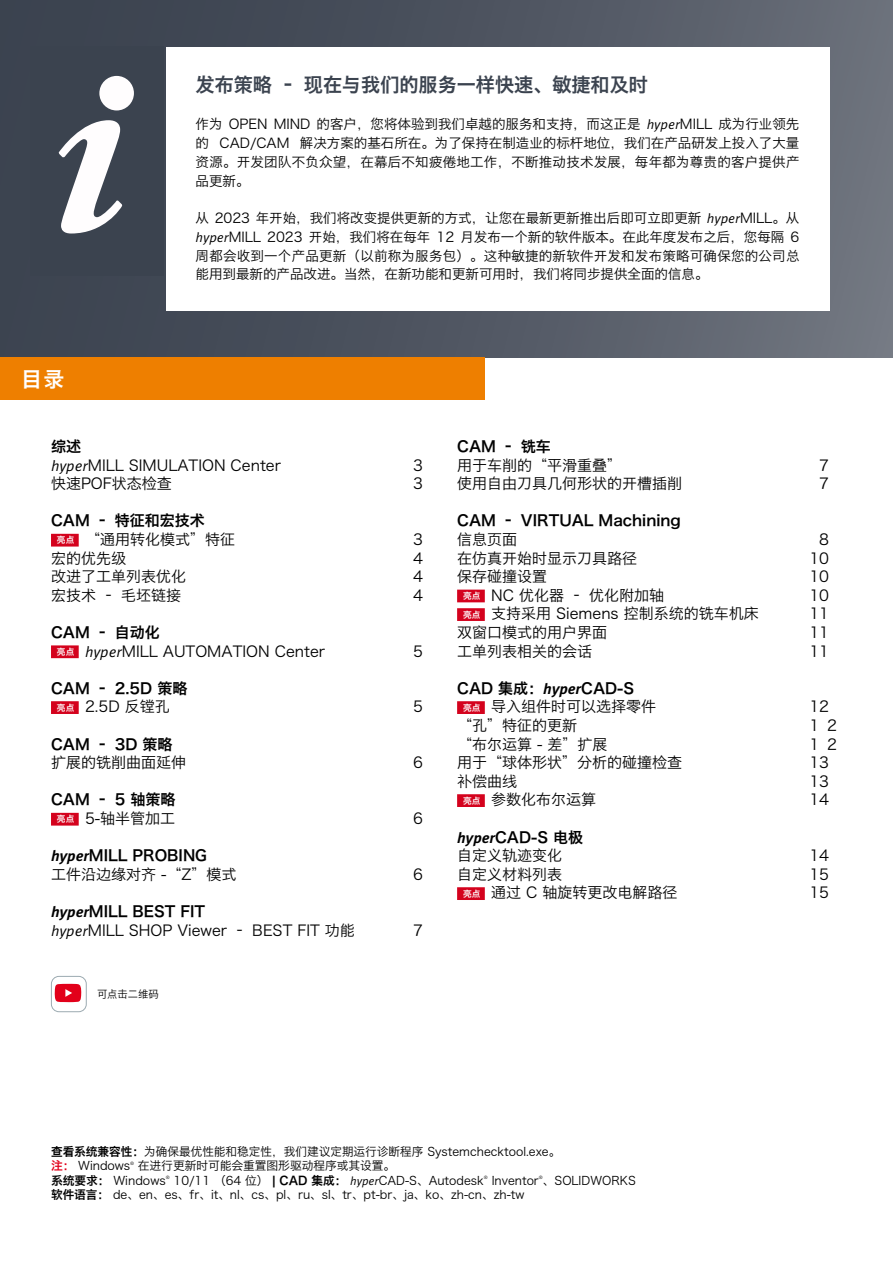
<style>
.page{position:relative;width:893px;height:1263px;background:#fff}
.page>*{position:absolute;margin:0;border:0;box-sizing:border-box;transform-origin:0 0}
.t1{font:21px "Hiragino Sans GB W6";color:#fff}
.t2{font:19.5px "Hiragino Sans GB W6";color:#3b434f}
.t3{font:15px "Hiragino Sans GB W3";color:#000}
.t4{font:15px "Hiragino Sans GB W6";color:#000}
.t5{font:13.5px/18.8px "Hiragino Sans GB W3";letter-spacing:.015em;color:#000;text-align:justify}
.t6{font:11.85px/14.5px "Hiragino Sans GB W3";color:#000}
.t7{font:10.5px "Hiragino Sans GB W3";color:#000}
.t8{font:4.65px "Meta Pro";color:#000}
.s1{font-family:"Meta Pro";font-style:italic}
.s2{font-family:"Hiragino Sans GB W6";font-size:8.7px;color:#fff}
.s3{font-family:"Meta Pro";font-weight:700;font-style:italic}
.s4{font-family:"Hiragino Sans GB W6"}
.s5{font-family:"Hiragino Sans GB W6";color:#e2001a}
</style>
<div class="page">
<div style="left:51px;top:534px;width:28px;height:12px;background:#d4021d"></div>
<div style="left:51px;top:645px;width:28px;height:13px;background:#d4021d"></div>
<div style="left:51px;top:701px;width:28px;height:13px;background:#d4021d"></div>
<div style="left:51px;top:813px;width:28px;height:12px;background:#d4021d"></div>
<div style="left:457px;top:590px;width:28px;height:12px;background:#d4021d"></div>
<div style="left:457px;top:608px;width:28px;height:13px;background:#d4021d"></div>
<div style="left:457px;top:701px;width:28px;height:13px;background:#d4021d"></div>
<div style="left:457px;top:794px;width:28px;height:13px;background:#d4021d"></div>
<div style="left:457px;top:887px;width:28px;height:13px;background:#d4021d"></div>
<svg style="left:51px;top:976px;width:34px;height:33px"></svg>
<div style="left:51px;top:976px;width:36px;height:36px;border:1px solid #9caab1;border-radius:8px"></div>
<div style="left:0;top:0;width:893px;height:357px;background:linear-gradient(to right,#383f4c,#6e737d)"></div>
<div style="left:166px;top:47px;width:663px;height:263px;background:#fff"></div>
<div style="left:30px;top:46px;width:134px;height:230px;background:#3b434f"></div>
<svg style="left:58px;top:120px;width:64px;height:113px"></svg>
<div style="left:99px;top:76px;width:35px;height:34px;background:#fffdfe;border-radius:50%"></div>
<div style="left:0;top:357px;width:485px;height:43px;background:#ee7f00"></div>
<h1 class="t1" style="left:21px;top:365px;width:45px">目录</h1>
<h2 class="t2" style="left:196px;top:72px;width:454px">发布策略 – 现在与我们的服务一样快速、敏捷和及时</h2>
<p class="t5" style="left:196px;top:115px;width:605px">作为 OPEN MIND 的客户，您将体验到我们卓越的服务和支持，而这正是 <span class="s1">hyper</span>MILL 成为行业领先的 CAD/CAM 解决方案的基石所在。为了保持在制造业的标杆地位，我们在产品研发上投入了大量资源。开发团队不负众望，在幕后不知疲倦地工作，不断推动技术发展，每年都为尊贵的客户提供产品更新。</p>
<p class="t5" style="left:196px;top:208px;width:605px">从 2023 年开始，我们将改变提供更新的方式，让您在最新更新推出后即可立即更新 <span class="s1">hyper</span>MILL。从<span class="s1">hyper</span>MILL 2023 开始，我们将在每年 12 月发布一个新的软件版本。在此年度发布之后，您每隔 6周都会收到一个产品更新（以前称为服务包）。这种敏捷的新软件开发和发布策略可确保您的公司总能用到最新的产品改进。当然，在新功能和更新可用时，我们将同步提供全面的信息。</p>
<p class="t4" style="left:51px;top:436px;width:31px">综述</p>
<p class="t3" style="left:51px;top:455px;width:232px"><span class="s1">hyper</span>MILL SIMULATION Center</p>
<p class="t3" style="left:413px;top:455px;width:11px">3</p>
<p class="t3" style="left:51px;top:474px;width:122px">快速POF状态检查</p>
<p class="t3" style="left:413px;top:474px;width:11px">3</p>
<p class="t4" style="left:51px;top:511px;width:155px">CAM – 特征和宏技术</p>
<p class="t3" style="left:57px;top:530px;width:180px"><span class="s2">亮点</span> “通用转化模式”特征</p>
<p class="t3" style="left:413px;top:530px;width:11px">3</p>
<p class="t3" style="left:51px;top:548px;width:76px">宏的优先级</p>
<p class="t3" style="left:413px;top:548px;width:11px">4</p>
<p class="t3" style="left:51px;top:567px;width:136px">改进了工单列表优化</p>
<p class="t3" style="left:413px;top:567px;width:11px">4</p>
<p class="t3" style="left:51px;top:586px;width:131px">宏技术 – 毛坯链接</p>
<p class="t3" style="left:413px;top:586px;width:11px">4</p>
<p class="t4" style="left:51px;top:622px;width:110px">CAM – 自动化</p>
<p class="t3" style="left:57px;top:641px;width:270px"><span class="s2">亮点</span> <span class="s1">hyper</span>MILL AUTOMATION Center</p>
<p class="t3" style="left:413px;top:641px;width:11px">5</p>
<p class="t4" style="left:51px;top:678px;width:138px">CAM – 2.5D 策略</p>
<p class="t3" style="left:57px;top:697px;width:114px"><span class="s2">亮点</span> 2.5D 反镗孔</p>
<p class="t3" style="left:413px;top:697px;width:11px">5</p>
<p class="t4" style="left:51px;top:734px;width:123px">CAM – 3D 策略</p>
<p class="t3" style="left:51px;top:753px;width:136px">扩展的铣削曲面延伸</p>
<p class="t3" style="left:413px;top:753px;width:11px">6</p>
<p class="t4" style="left:51px;top:790px;width:126px">CAM – 5 轴策略</p>
<p class="t3" style="left:57px;top:809px;width:120px"><span class="s2">亮点</span> 5-轴半管加工</p>
<p class="t3" style="left:413px;top:809px;width:11px">6</p>
<p class="t4" style="left:51px;top:846px;width:158px"><span class="s3">hyper</span>MILL PROBING</p>
<p class="t3" style="left:51px;top:865px;width:187px">工件沿边缘对齐 -“Z”模式</p>
<p class="t3" style="left:413px;top:865px;width:11px">6</p>
<p class="t4" style="left:51px;top:901px;width:156px"><span class="s3">hyper</span>MILL BEST FIT</p>
<p class="t3" style="left:51px;top:920px;width:305px"><span class="s1">hyper</span>MILL SHOP Viewer – BEST FIT 功能</p>
<p class="t3" style="left:413px;top:920px;width:11px">7</p>
<p class="t7" style="left:97px;top:987px;width:63px">可点击二维码</p>
<p class="t4" style="left:457px;top:436px;width:95px">CAM – 铣车</p>
<p class="t3" style="left:457px;top:455px;width:166px">用于车削的“平滑重叠”</p>
<p class="t3" style="left:819px;top:455px;width:11px">7</p>
<p class="t3" style="left:457px;top:474px;width:226px">使用自由刀具几何形状的开槽插削</p>
<p class="t3" style="left:819px;top:474px;width:11px">7</p>
<p class="t4" style="left:457px;top:511px;width:225px">CAM – VIRTUAL Machining</p>
<p class="t3" style="left:457px;top:530px;width:61px">信息页面</p>
<p class="t3" style="left:819px;top:530px;width:11px">8</p>
<p class="t3" style="left:457px;top:548px;width:181px">在仿真开始时显示刀具路径</p>
<p class="t3" style="left:809px;top:548px;width:21px">10</p>
<p class="t3" style="left:457px;top:567px;width:91px">保存碰撞设置</p>
<p class="t3" style="left:809px;top:567px;width:21px">10</p>
<p class="t3" style="left:463px;top:586px;width:202px"><span class="s2">亮点</span> NC 优化器 – 优化附加轴</p>
<p class="t3" style="left:809px;top:586px;width:21px">10</p>
<p class="t3" style="left:463px;top:604px;width:297px"><span class="s2">亮点</span> 支持采用 Siemens 控制系统的铣车机床</p>
<p class="t3" style="left:809px;top:604px;width:21px">11</p>
<p class="t3" style="left:457px;top:623px;width:151px">双窗口模式的用户界面</p>
<p class="t3" style="left:809px;top:623px;width:21px">11</p>
<p class="t3" style="left:457px;top:641px;width:136px">工单列表相关的会话</p>
<p class="t3" style="left:809px;top:641px;width:21px">11</p>
<p class="t4" style="left:457px;top:678px;width:179px">CAD 集成：<span class="s3">hyper</span>CAD-S</p>
<p class="t3" style="left:463px;top:697px;width:195px"><span class="s2">亮点</span> 导入组件时可以选择零件</p>
<p class="t3" style="left:809px;top:697px;width:21px">12</p>
<p class="t3" style="left:457px;top:716px;width:121px">“孔”特征的更新</p>
<p class="t3" style="left:809px;top:716px;width:29px">1 2</p>
<p class="t3" style="left:457px;top:734px;width:152px">“布尔运算 - 差”扩展</p>
<p class="t3" style="left:809px;top:734px;width:29px">1 2</p>
<p class="t3" style="left:457px;top:753px;width:226px">用于“球体形状”分析的碰撞检查</p>
<p class="t3" style="left:809px;top:753px;width:21px">13</p>
<p class="t3" style="left:457px;top:772px;width:61px">补偿曲线</p>
<p class="t3" style="left:809px;top:772px;width:21px">13</p>
<p class="t3" style="left:463px;top:790px;width:135px"><span class="s2">亮点</span> 参数化布尔运算</p>
<p class="t3" style="left:809px;top:790px;width:21px">14</p>
<p class="t4" style="left:457px;top:827px;width:127px"><span class="s3">hyper</span>CAD-S 电极</p>
<p class="t3" style="left:457px;top:846px;width:107px">自定义轨迹变化</p>
<p class="t3" style="left:809px;top:846px;width:21px">14</p>
<p class="t3" style="left:457px;top:865px;width:107px">自定义材料列表</p>
<p class="t3" style="left:809px;top:865px;width:21px">15</p>
<p class="t3" style="left:463px;top:883px;width:216px"><span class="s2">亮点</span> 通过 C 轴旋转更改电解路径</p>
<p class="t3" style="left:809px;top:883px;width:21px">15</p>
<p class="t6" style="left:51px;top:1144px;width:511px"><span class="s4">查看系统兼容性：</span>为确保最优性能和稳定性，我们建议定期运行诊断程序 Systemchecktool.exe。<span class="s5">注：</span> Windows</p>
<p class="t6" style="left:51px;top:1158px;width:346px;text-indent:87px">在进行更新时可能会重置图形驱动程序或其设置。<span class="s4">系统要求：</span> Windows</p>
<p class="t8" style="left:130px;top:1160px;width:5px">®</p>
<p class="t8" style="left:166px;top:1175px;width:5px">®</p>
<p class="t6" style="left:174px;top:1173px;width:312px">10/11 （64 位） <span class="s4">| CAD 集成：</span> <span class="s1">hyper</span>CAD-S、Autodesk</p>
<p class="t8" style="left:484px;top:1175px;width:5px">®</p>
<p class="t6" style="left:492px;top:1173px;width:146px">Inventor 、SOLIDWORKS</p>
<p class="t8" style="left:539px;top:1175px;width:5px">®</p>
<p class="t6" style="left:51px;top:1187px;width:475px"><span class="s4">软件语言：</span> de、en、es、fr、it、nl、cs、pl、ru、sl、tr、pt-br、ja、ko、zh-cn、zh-tw</p>
</div>
